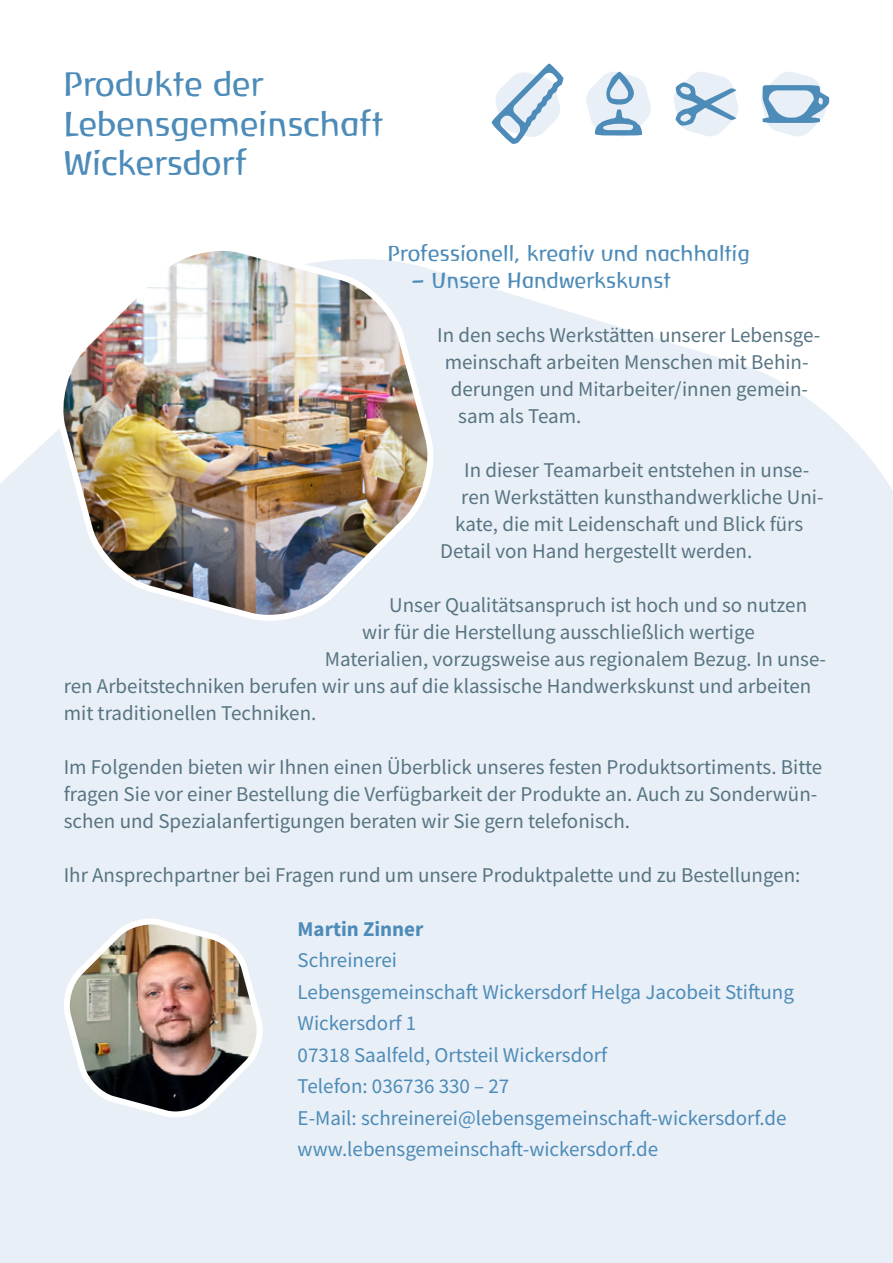
<style>
.page{position:relative;width:893px;height:1263px;background:#fff}
.page>*{position:absolute;margin:0;border:0;box-sizing:border-box;transform-origin:0 0}
.t1{font:33px/39.6px "Baar Antropos";color:#4d8bb8}
.t2{font:21px/27px "Source Sans Pro";color:#577482}
.t3{font:21px/31.5px "Source Sans Pro";color:#4d8bb8}
.t4{font:21px "Baar Antropos";color:#4d8bb8}
.t5{font:700 21px "Source Sans Pro";color:#4d8bb8}
</style>
<div class="page">
<div style="left:0;top:271px;width:893px;height:992px;background:#e9eff6"></div>
<svg style="left:491px;top:64px;width:72px;height:80px"></svg>
<svg style="left:586px;top:71px;width:65px;height:65px"></svg>
<svg style="left:674px;top:72px;width:64px;height:64px"></svg>
<svg style="left:761px;top:72px;width:68px;height:64px"></svg>
<img style="left:61px;top:914px;width:204px;height:207px">
<img style="left:56px;top:251px;width:379px;height:373px">
<h1 class="t1" style="left:64px;top:64px;width:321px">Produkte der<br>Lebensgemeinschaft<br>Wickersdorf</h1>
<p class="t4" style="left:388px;top:240px;width:364px">Professionell, kreativ und nachhaltig</p>
<p class="t4" style="left:412px;top:267px;width:261px">– Unsere Handwerkskunst</p>
<p class="t2" style="left:437px;top:321px;width:384px">In den sechs Werkstätten unserer Lebensge-</p>
<p class="t2" style="left:445px;top:348px;width:365px">meinschaft arbeiten Menschen mit Behin-</p>
<p class="t2" style="left:451px;top:375px;width:359px">derungen und Mitarbeiter/innen gemein-</p>
<p class="t2" style="left:458px;top:402px;width:125px">sam als Team.</p>
<p class="t2" style="left:464px;top:456px;width:347px">In dieser Teamarbeit entstehen in unse-</p>
<p class="t2" style="left:461px;top:483px;width:364px">ren Werkstätten kunsthandwerkliche Uni-</p>
<p class="t2" style="left:455px;top:510px;width:349px">kate, die mit Leidenschaft und Blick fürs</p>
<p class="t2" style="left:440px;top:537px;width:313px">Detail von Hand hergestellt werden.</p>
<p class="t2" style="left:389px;top:591px;width:419px">Unser Qualitätsanspruch ist hoch und so nutzen</p>
<p class="t2" style="left:362px;top:618px;width:394px">wir für die Herstellung ausschließlich wertige</p>
<p class="t2" style="left:325px;top:645px;width:503px">Materialien, vorzugsweise aus regionalem Bezug. In unse-</p>
<p class="t2" style="left:64px;top:672px;width:749px">ren Arbeitstechniken berufen wir uns auf die klassische Handwerkskunst und arbeiten</p>
<p class="t2" style="left:64px;top:699px;width:254px">mit traditionellen Techniken.</p>
<p class="t2" style="left:64px;top:753px;width:760px">Im Folgenden bieten wir Ihnen einen Überblick unseres festen Produktsortiments. Bitte fragen Sie vor einer Bestellung die Verfügbarkeit der Produkte an. Auch zu Sonderwün&shy;schen und Spezialanfertigungen beraten wir Sie gern telefonisch.</p>
<p class="t2" style="left:64px;top:861px;width:738px">Ihr Ansprechpartner bei Fragen rund um unsere Produktpalette und zu Bestellungen:</p>
<p class="t5" style="left:298px;top:915px;width:127px">Martin Zinner</p>
<p class="t3" style="left:298px;top:944px;width:498px">Schreinerei<br>Lebensgemeinschaft Wickersdorf Helga Jacobeit Stiftung Wickersdorf 1<br>07318 Saalfeld, Ortsteil Wickersdorf<br>Telefon: 036736 330 – 27<br>E-Mail: schreinerei@lebensgemeinschaft-wickersdorf.de www.lebensgemeinschaft-wickersdorf.de</p>
</div>
